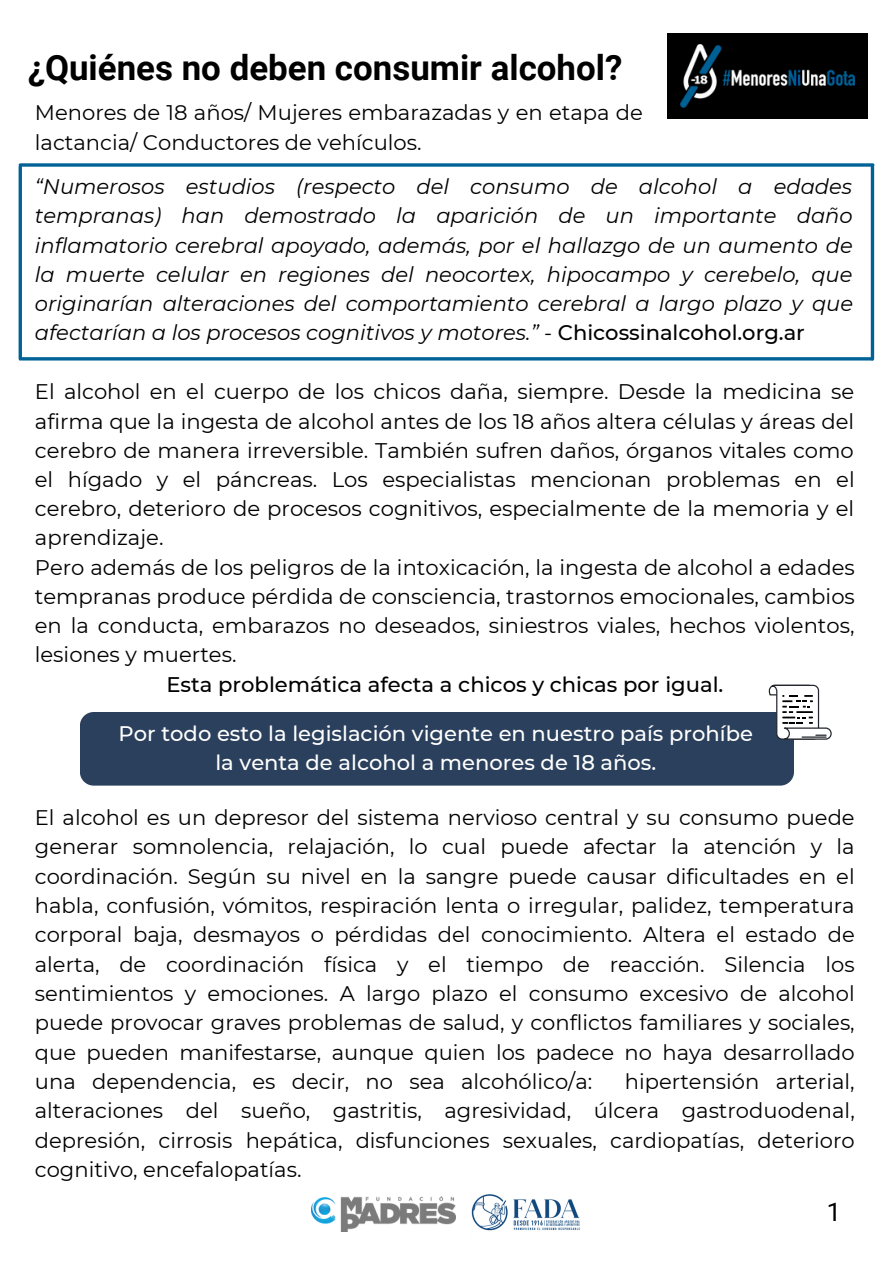
<style>
.page{position:relative;width:893px;height:1264px;background:#fff}
.page>*{position:absolute;margin:0;border:0;box-sizing:border-box;transform-origin:0 0}
.t1{font:700 34.95px "Roboto";color:#000}
.t2{font:25.5px "Roboto";color:#000}
.t3{font:21.15px/29.2px "Montserrat";color:#000}
.t4{font:500 21.15px "Montserrat";color:#000}
.t5{font:21px/29.4px "Montserrat";color:#000;text-align:justify}
.t6{font:italic 21px/29.2px "Montserrat";color:#000;text-align:justify}
.t7{font:500 21px/29.2px "Montserrat";color:#fff;text-align:center}
.s1{font-style:normal}
.s2{font-weight:500;font-style:normal}
</style>
<div class="page">
<img style="left:312px;top:1196px;width:144px;height:35px">
<div style="left:667px;top:33px;width:200px;height:85px;background:#000"></div>
<img style="left:680px;top:44px;width:174px;height:63px">
<img style="left:471px;top:1194px;width:109px;height:37px">
<div style="left:80px;top:712px;width:713px;height:73px;background:#2b405c;border-radius:14px"></div>
<svg style="left:768px;top:684px;width:63px;height:55px"></svg>
<svg style="left:20px;top:163px;width:852px;height:4px;background:#277aa6"></svg>
<hr style="left:19px;top:167px;width:3px;height:192px;background:#006297">
<svg style="left:870px;top:167px;width:4px;height:192px"></svg>
<hr style="left:22px;top:357px;width:850px;height:3px;background:#006297">
<h1 class="t1" style="left:28px;top:48px;width:596px">¿Quiénes no deben consumir alcohol?</h1>
<p class="t3" style="left:35px;top:98px;width:609px">Menores de 18 años/ Mujeres embarazadas y en etapa de lactancia/ Conductores de vehículos.</p>
<p class="t6" style="left:35px;top:172px;width:819px">“Numerosos estudios (respecto del consumo de alcohol a edades tempranas) han demostrado la aparición de un importante daño inflamatorio cerebral apoyado, además, por el hallazgo de un aumento de la muerte celular en regiones del neocortex, hipocampo y cerebelo, que originarían alteraciones del comportamiento cerebral a largo plazo y que afectarían a los procesos cognitivos y motores.” <span class="s1">-</span> <span class="s2">Chicossinalcohol.org.ar</span></p>
<p class="t3" style="left:35px;top:377px;width:821px">El alcohol en el cuerpo de los chicos daña, siempre. Desde la medicina se afirma que la ingesta de alcohol antes de los 18 años altera células y áreas del cerebro de manera irreversible. También sufren daños, órganos vitales como el hígado y el páncreas. Los especialistas mencionan problemas en el cerebro, deterioro de procesos cognitivos, especialmente de la memoria y el aprendizaje.<br>Pero además de los peligros de la intoxicación, la ingesta de alcohol a edades tempranas produce pérdida de consciencia, trastornos emocionales, cambios en la conducta, embarazos no deseados, siniestros viales, hechos violentos, lesiones y muertes.</p>
<p class="t4" style="left:166px;top:671px;width:558px">Esta problemática afecta a chicos y chicas por igual.</p>
<p class="t7" style="left:119px;top:718px;width:636px">Por todo esto la legislación vigente en nuestro país prohíbe la venta de alcohol a menores de 18 años.</p>
<p class="t5" style="left:35px;top:802px;width:821px">El alcohol es un depresor del sistema nervioso central y su consumo puede generar somnolencia, relajación, lo cual puede afectar la atención y la coordinación. Según su nivel en la sangre puede causar dificultades en el habla, confusión, vómitos, respiración lenta o irregular, palidez, temperatura corporal baja, desmayos o pérdidas del conocimiento. Altera el estado de alerta, de coordinación física y el tiempo de reacción. Silencia los sentimientos y emociones. A largo plazo el consumo excesivo de alcohol puede provocar graves problemas de salud, y conflictos familiares y sociales, que pueden manifestarse, aunque quien los padece no haya desarrollado una dependencia, es decir, no sea alcohólico/a:</p>
<p class="t5" style="left:35px;top:1066px;width:821px;text-indent:590px">hipertensión arterial, alteraciones del sueño, gastritis, agresividad, úlcera gastroduodenal, depresión, cirrosis hepática, disfunciones sexuales, cardiopatías, deterioro cognitivo, encefalopatías.</p>
<p class="t2" style="left:826px;top:1197px;width:16px">1</p>
</div>
